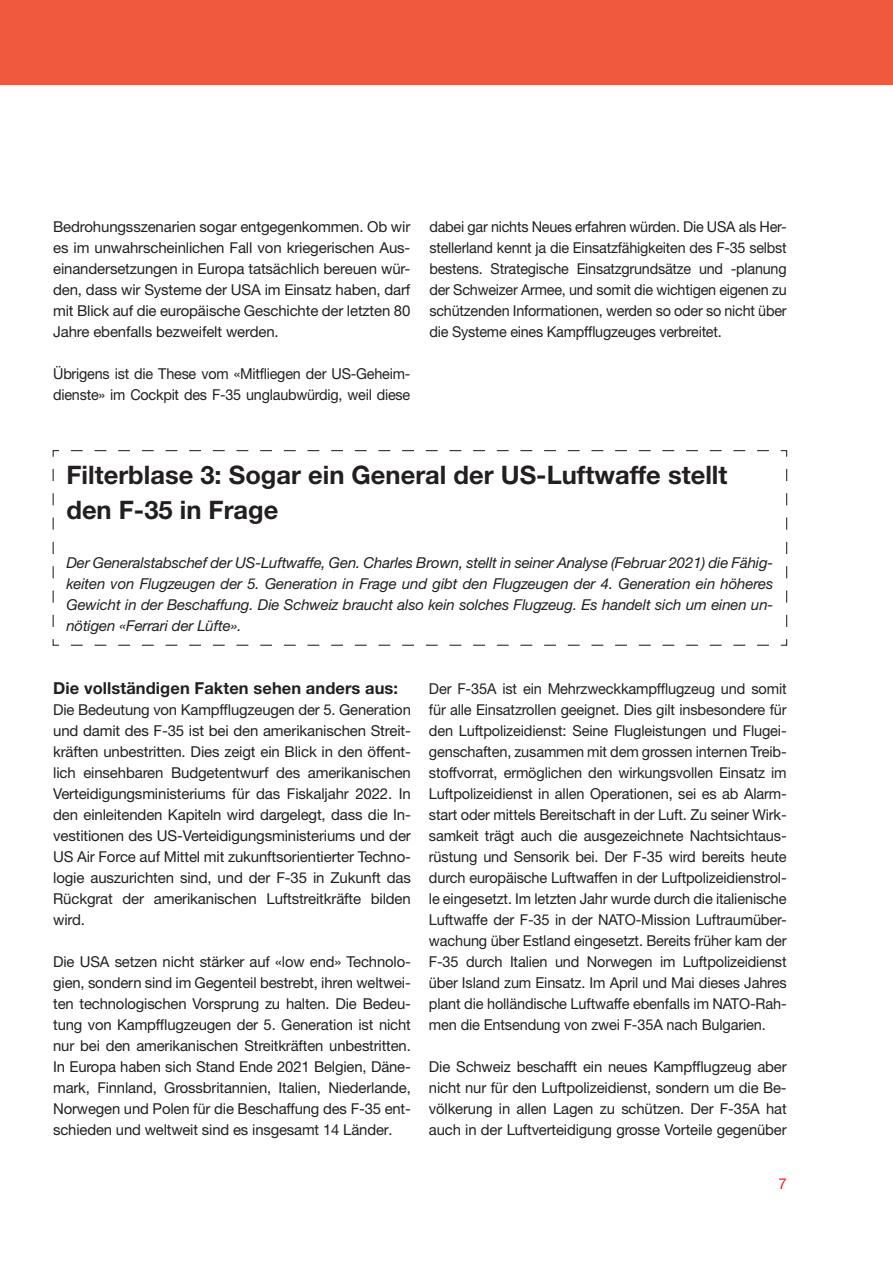
<style>
.page{position:relative;width:893px;height:1263px;background:#fff}
.page>*{position:absolute;margin:0;border:0;box-sizing:border-box;transform-origin:0 0}
.t1{font:700 25.5px/34.5px "Helvetica Neue LT Std";color:#231f20}
.t2{font:700 16.5px "Helvetica Neue LT Std";letter-spacing:.005em;color:#231f20}
.t3{font:15px/21px "Helvetica Neue LT Std";letter-spacing:-.01em;color:#231f20;text-align:justify}
.t4{font:15px/21px "Helvetica Neue LT Std";letter-spacing:-.01em;color:#231f20;scale:.96 1}
.t5{font:italic 15px/21px "Helvetica Neue LT Std";letter-spacing:-.01em;color:#231f20;text-align:justify}
.t6{font:15px "Helvetica Neue LT Std";color:#ee1d23}
</style>
<div class="page">
<div style="left:0;top:0;width:893px;height:85px;background:#f0593e"></div>
<svg style="left:52px;top:450px;width:736px;height:196px"></svg>
<p class="t3" style="left:53px;top:216px;width:359px">Bedrohungsszenarien sogar entgegenkommen. Ob wir es im unwahrscheinlichen Fall von kriegerischen Aus&shy;einandersetzungen in Europa tatsächlich bereuen wür&shy;den, dass wir Systeme der USA im Einsatz haben, darf mit Blick auf die europäische Geschichte der letzten 80<br>Jahre ebenfalls bezweifelt werden.</p>
<p class="t4" style="left:53px;top:363px;width:374px">Übrigens ist die These vom «Mitfliegen der US-Geheim&shy;dienste» im Cockpit des F-35 unglaubwürdig, weil diese</p>
<p class="t4" style="left:429px;top:216px;width:374px;text-align:justify">dabei gar nichts Neues erfahren würden. Die USA als Her&shy;stellerland kennt ja die Einsatzfähigkeiten des F-35 selbst bestens. Strategische Einsatzgrundsätze und -planung der Schweizer Armee, und somit die wichtigen eigenen zu schützenden Informationen, werden so oder so nicht über die Systeme eines Kampfflugzeuges verbreitet.</p>
<h1 class="t1" style="left:66px;top:457px;width:662px">Filterblase 3: Sogar ein General der US-Luftwaffe stellt den F-35 in Frage</h1>
<p class="t5" style="left:66px;top:552px;width:708px">Der Generalstabschef der US-Luftwaffe, Gen. Charles Brown, stellt in seiner Analyse (Februar 2021) die Fähig&shy;keiten von Flugzeugen der 5. Generation in Frage und gibt den Flugzeugen der 4. Generation ein höheres Gewicht in der Beschaffung. Die Schweiz braucht also kein solches Flugzeug. Es handelt sich um einen un&shy;nötigen «Ferrari der Lüfte».</p>
<p class="t2" style="left:53px;top:678px;width:346px">Die vollständigen Fakten sehen anders aus:</p>
<p class="t3" style="left:53px;top:699px;width:359px">Die Bedeutung von Kampfflugzeugen der 5. Generation und damit des F-35 ist bei den amerikanischen Streit&shy;kräften unbestritten. Dies zeigt ein Blick in den öffent&shy;lich einsehbaren Budgetentwurf des amerikanischen Verteidigungsministeriums für das Fiskaljahr 2022. In den einleitenden Kapiteln wird dargelegt, dass die In&shy;vestitionen des US-Verteidigungsministeriums und der US Air Force auf Mittel mit zukunftsorientierter Techno&shy;logie auszurichten sind, und der F-35 in Zukunft das Rückgrat der amerikanischen Luftstreitkräfte bilden wird.</p>
<p class="t3" style="left:53px;top:951px;width:359px">Die USA setzen nicht stärker auf «low end» Technolo&shy;gien, sondern sind im Gegenteil bestrebt, ihren weltwei&shy;ten technologischen Vorsprung zu halten. Die Bedeu&shy;tung von Kampfflugzeugen der 5. Generation ist nicht nur bei den amerikanischen Streitkräften unbestritten.<br>In Europa haben sich Stand Ende 2021 Belgien, Däne&shy;mark, Finnland, Grossbritannien, Italien, Niederlande, Norwegen und Polen für die Beschaffung des F-35 ent&shy;schieden und weltweit sind es insgesamt 14 Länder.</p>
<p class="t3" style="left:429px;top:678px;width:359px">Der F-35A ist ein Mehrzweckkampfflugzeug und somit für alle Einsatzrollen geeignet. Dies gilt insbesondere für den Luftpolizeidienst: Seine Flugleistungen und Flugei&shy;genschaften, zusammen mit dem grossen internen Treib&shy;stoffvorrat, ermöglichen den wirkungsvollen Einsatz im Luftpolizeidienst in allen Operationen, sei es ab Alarm&shy;start oder mittels Bereitschaft in der Luft. Zu seiner Wirk&shy;samkeit trägt auch die ausgezeichnete Nachtsichtaus&shy;rüstung und Sensorik bei. Der F-35 wird bereits heute durch europäische Luftwaffen in der Luftpolizeidienstrol&shy;le eingesetzt. Im letzten Jahr wurde durch die italienische Luftwaffe der F-35 in der NATO-Mission Luftraumüber&shy;wachung über Estland eingesetzt. Bereits früher kam der F-35 durch Italien und Norwegen im Luftpolizeidienst über Island zum Einsatz. Im April und Mai dieses Jahres plant die holländische Luftwaffe ebenfalls im NATO-Rah&shy;men die Entsendung von zwei F-35A nach Bulgarien.</p>
<p class="t3" style="left:429px;top:1056px;width:359px">Die Schweiz beschafft ein neues Kampfflugzeug aber nicht nur für den Luftpolizeidienst, sondern um die Be&shy;völkerung in allen Lagen zu schützen. Der F-35A hat auch in der Luftverteidigung grosse Vorteile gegenüber</p>
<p class="t6" style="left:778px;top:1174px;width:10px">7</p>
</div>
